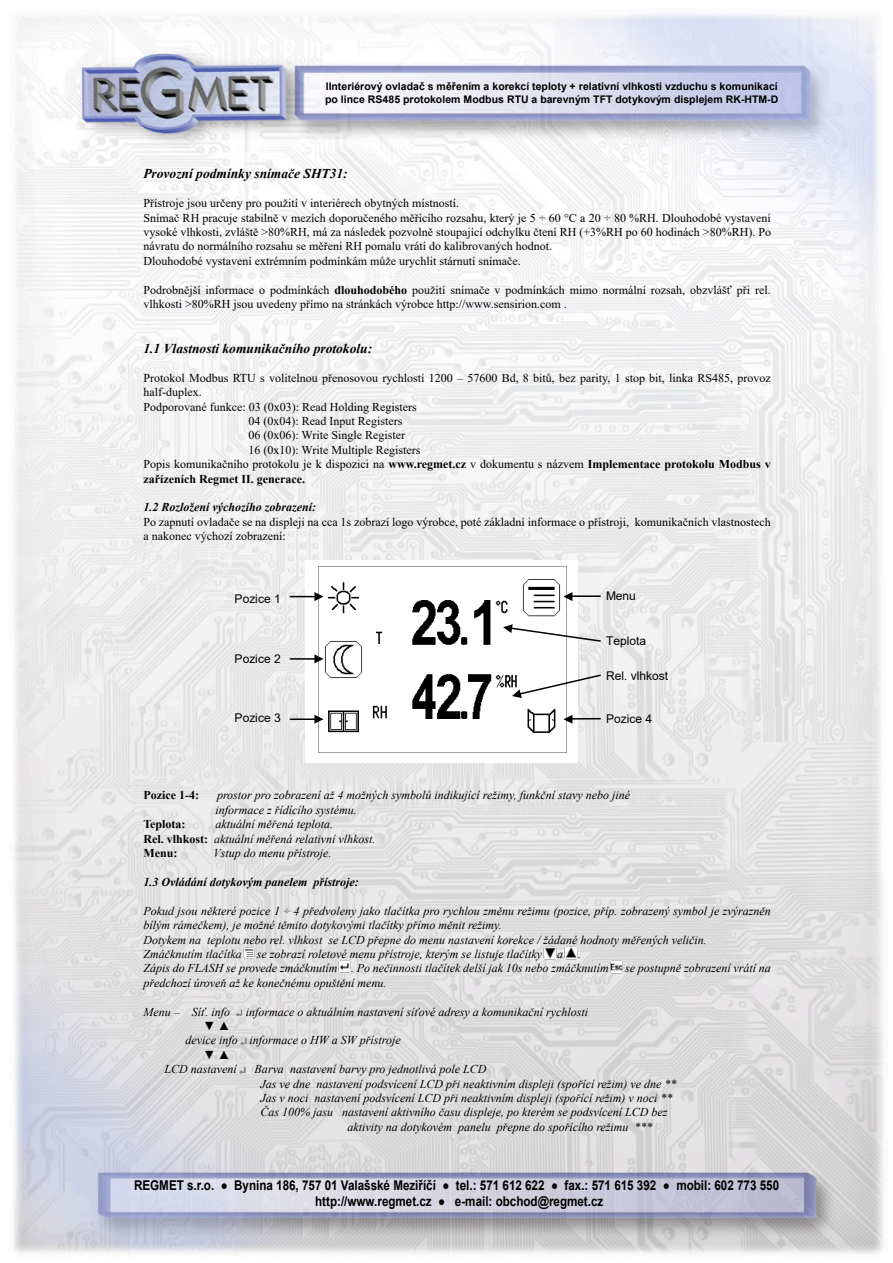
<style>
.page{position:relative;width:893px;height:1263px;background:#fff}
.page>*{position:absolute;margin:0;border:0;box-sizing:border-box;transform-origin:0 0}
.t1{font:700 13.5px/16.2px "Arial";color:#000;text-align:center;scale:.86 1}
.t2{font:italic 700 13.5px "Times New Roman";color:#000}
.t3{font:italic 12px/14.4px "Times New Roman";color:#000}
.t4{font:12px/14.4px "Times New Roman";color:#000}
.t5{font:italic 700 12px "Times New Roman";color:#000}
.t6{font:12px "Arial";letter-spacing:-.005em;color:#000}
.t7{font:700 12px "Times New Roman";color:#000}
.t8{font:700 10.5px/12.6px "Arial";color:#000}
.s1{font-weight:700}
.s2{font-weight:700;font-style:normal}
.s3{color:#898989}
</style>
<div class="page">
<img style="left:13px;top:14px;width:871px;height:1240px">
<svg style="left:236px;top:1010px;width:6px;height:6px"></svg>
<svg style="left:240px;top:1038px;width:6px;height:7px"></svg>
<svg style="left:239px;top:1067px;width:6px;height:7px"></svg>
<div style="left:224px;top:586px;width:95px;height:156px;background:#e9e9e9"></div>
<div style="left:305px;top:561px;width:273px;height:202px;background:#fff"></div>
<img style="left:318px;top:566px;width:248px;height:186px">
<svg style="left:290px;top:592px;width:33px;height:9px"></svg>
<hr style="left:290px;top:658px;width:26px;height:2px;background:#000">
<svg style="left:314px;top:654px;width:9px;height:9px"></svg>
<hr style="left:290px;top:718px;width:26px;height:2px;background:#000">
<svg style="left:314px;top:715px;width:9px;height:9px"></svg>
<svg style="left:563px;top:715px;width:9px;height:9px"></svg>
<svg style="left:563px;top:592px;width:9px;height:9px"></svg>
<svg style="left:543px;top:946px;width:13px;height:13px"></svg>
<svg style="left:244px;top:948px;width:10px;height:10px"></svg>
<svg style="left:564px;top:946px;width:13px;height:13px"></svg>
<svg style="left:339px;top:960px;width:12px;height:12px"></svg>
<svg style="left:610px;top:960px;width:13px;height:13px"></svg>
<hr style="left:572px;top:595px;width:28px;height:2px;background:#000">
<svg style="left:503px;top:624px;width:99px;height:19px"></svg>
<svg style="left:512px;top:673px;width:90px;height:25px"></svg>
<hr style="left:572px;top:718px;width:28px;height:2px;background:#000">
<p class="t8" style="left:325px;top:80px;width:455px">IInteriérový ovladač s měřením a korekcí teploty + relativní vlhkosti vzduchu s komunikací po lince RS485 protokolem Modbus RTU a barevným TFT dotykovým displejem RK-HTM-D</p>
<p class="t2" style="left:143px;top:164px;width:206px">Provozní podmínky snímače SHT31:</p>
<p class="t4" style="left:143px;top:196px;width:629px">Přístroje jsou určeny pro použití v interiérech obytných místností.<br>Snímač RH pracuje stabilně v mezích doporučeného měřícího rozsahu, který je 5 ÷ 60 °C a 20 ÷ 80 %RH. Dlouhodobé vystavení vysoké vlhkosti, zvláště &gt;80%RH, má za následek pozvolně stoupající odchylku čtení RH (+3%RH po 60 hodinách &gt;80%RH). Po návratu do normálního rozsahu se měření RH pomalu vrátí do kalibrovaných hodnot.<br>Dlouhodobé vystavení extrémním podmínkám může urychlit stárnutí snímače.</p>
<p class="t4" style="left:143px;top:282px;width:629px">Podrobnější informace o podmínkách <span class="s1">dlouhodobého</span> použití snímače v podmínkách mimo normální rozsah, obzvlášť při rel. vlhkosti &gt;80%RH jsou uvedeny přímo na stránkách výrobce http://www.sensirion.com .</p>
<p class="t2" style="left:143px;top:339px;width:230px">1.1 Vlastnosti komunikačního protokolu:</p>
<p class="t4" style="left:143px;top:370px;width:629px">Protokol Modbus RTU s volitelnou přenosovou rychlostí 1200 – 57600 Bd, 8 bitů, bez parity, 1 stop bit, linka RS485, provoz</p>
<p class="t4" style="left:143px;top:385px;width:60px">half-duplex.</p>
<p class="t4" style="left:143px;top:399px;width:275px">Podporované funkce: 03 (0x03): Read Holding Registers</p>
<p class="t4" style="left:248px;top:413px;width:155px">04 (0x04): Read Input Registers</p>
<p class="t4" style="left:248px;top:428px;width:158px">06 (0x06): Write Single Register</p>
<p class="t4" style="left:248px;top:442px;width:173px">16 (0x10): Write Multiple Registers</p>
<p class="t4" style="left:143px;top:457px;width:629px">Popis komunikačního protokolu je k dispozici na <span class="s1">www.regmet.cz</span> v dokumentu s názvem <span class="s1">Implementace protokolu Modbus v</span></p>
<p class="t7" style="left:143px;top:470px;width:163px">zařízeních Regmet II. generace.</p>
<p class="t5" style="left:143px;top:499px;width:174px">1.2 Rozložení výchozího zobrazení:</p>
<p class="t4" style="left:143px;top:514px;width:629px">Po zapnutí ovladače se na displeji na cca 1s zobrazí logo výrobce, poté základní informace o přístroji, komunikačních vlastnostech a nakonec výchozí zobrazení:</p>
<p class="t6" style="left:235px;top:590px;width:48px">Pozice 1</p>
<p class="t6" style="left:235px;top:650px;width:48px">Pozice 2</p>
<p class="t6" style="left:235px;top:710px;width:48px">Pozice 3</p>
<p class="t6" style="left:606px;top:588px;width:31px">Menu</p>
<p class="t6" style="left:606px;top:632px;width:42px">Teplota</p>
<p class="t6" style="left:606px;top:667px;width:64px">Rel. vlhkost</p>
<p class="t6" style="left:606px;top:710px;width:48px">Pozice 4</p>
<p class="t7" style="left:143px;top:787px;width:57px">Pozice 1-4:</p>
<p class="t3" style="left:215px;top:788px;width:416px">prostor pro zobrazení až 4 možných symbolů indikující režimy, funkční stavy nebo jiné informace z řídícího systému.</p>
<p class="t7" style="left:143px;top:816px;width:44px">Teplota:</p>
<p class="t3" style="left:143px;top:817px;width:234px;text-indent:72px">aktuální měřená teplota.<br><span class="s2">Rel. vlhkost:</span> aktuální měřená relativní vlhkost.<br><span class="s2">Menu:</span></p>
<p class="t3" style="left:213px;top:846px;width:120px">Vstup do menu přístroje.</p>
<p class="t5" style="left:143px;top:873px;width:217px">1.3 Ovládání dotykovým panelem přístroje:</p>
<p class="t3" style="left:143px;top:903px;width:629px">Pokud jsou některé pozice 1 ÷ 4 předvoleny jako tlačítka pro rychlou změnu režimu (pozice, příp. zobrazený symbol je zvýrazněn bílým rámečkem), je možné těmito dotykovými tlačítky přímo měnit režimy.<br>Dotykem na teplotu nebo rel. vlhkost se LCD přepne do menu nastavení korekce / žádané hodnoty měřených veličin.<br>Zmáčknutím tlačítka</p>
<p class="t3" style="left:257px;top:946px;width:287px">se zobrazí roletové menu přístroje, kterým se listuje tlačítky</p>
<p class="t3" style="left:557px;top:946px;width:7px">a</p>
<p class="t3" style="left:143px;top:946px;width:467px;text-indent:435px">.<br>Zápis do FLASH se provede zmáčknutím . Po nečinnosti tlačítek delší jak 10s nebo zmáčknutím</p>
<p class="t3" style="left:625px;top:961px;width:147px">se postupně zobrazení vrátí na</p>
<p class="t3" style="left:143px;top:975px;width:245px">předchozí úroveň až ke konečnému opuštění menu.</p>
<p class="t3" style="left:143px;top:1004px;width:446px">Menu – Síť. info <span class="s3">↵</span> informace o aktuálním nastavení síťové adresy a komunikační rychlosti</p>
<p class="t3" style="left:185px;top:1018px;width:217px;text-indent:18px">▼ ▲<br>device info <span class="s3">↵</span> informace o HW a SW přístroje</p>
<p class="t3" style="left:203px;top:1047px;width:28px">▼ ▲</p>
<p class="t3" style="left:164px;top:1062px;width:324px">LCD nastavení <span class="s3">↵</span> Barva nastavení barvy pro jednotlivá pole LCD</p>
<p class="t3" style="left:260px;top:1076px;width:418px">Jas ve dne nastavení podsvícení LCD při neaktivním displeji (spořící režim) ve dne **</p>
<p class="t3" style="left:260px;top:1090px;width:414px">Jas v noci nastavení podsvícení LCD při neaktivním displeji (spořící režim) v noci **</p>
<p class="t3" style="left:260px;top:1105px;width:408px">Čas 100% jasu nastavení aktivního času displeje, po kterém se podsvícení LCD bez</p>
<p class="t3" style="left:347px;top:1119px;width:307px">aktivity na dotykovém panelu přepne do spořícího režimu ***</p>
<p class="t1" style="left:134px;top:1177px;width:751px">REGMET s.r.o. ● Bynina 186, 757 01 Valašské Meziříčí ● tel.: 571 612 622 ● fax.: 571 615 392 ● mobil: 602 773 550 http://www.regmet.cz ● e-mail: obchod@regmet.cz</p>
</div>
